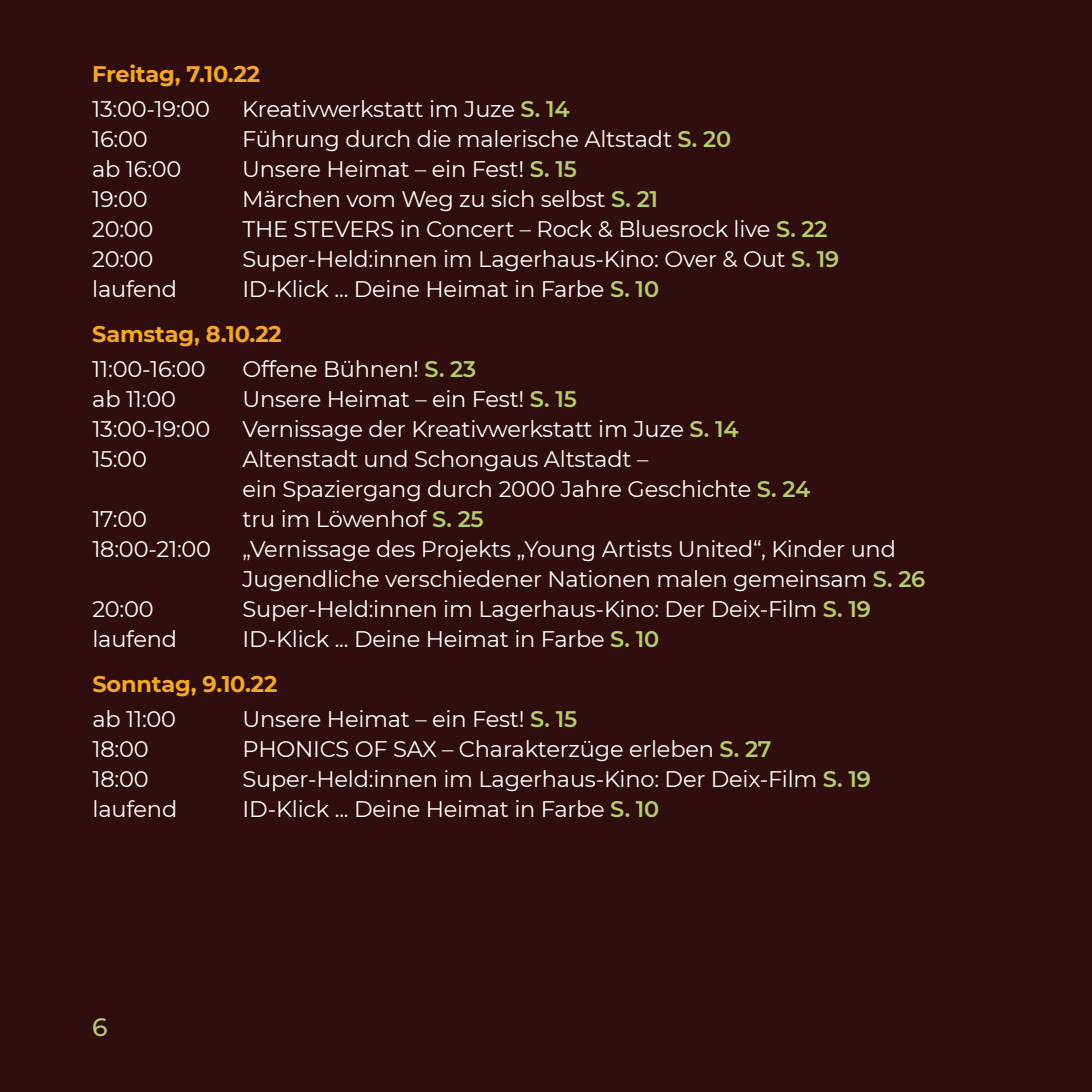
<style>
.page{position:relative;width:1092px;height:1092px;background:#fff}
.page>*{position:absolute;margin:0;border:0;box-sizing:border-box;transform-origin:0 0}
.t1{font:500 25px "Montserrat";color:#b4cd6d}
.t2{font:22.5px/45px "Montserrat";letter-spacing:-.01em;color:#fff}
.t3{font:700 22.5px "Montserrat";letter-spacing:-.01em;color:#f3a72a}
.s1{font-weight:600;color:#b4cd6d}
.s2{font-weight:700;color:#f3a72a}
</style>
<div class="page">
<div style="left:0;top:0;width:1091px;height:1091px;background:#300d0f"></div>
<p class="t3" style="left:92px;top:57px;width:169px">Freitag, 7.10.22</p>
<p class="t2" style="left:92px;top:85px;width:119px">13:00-19:00</p>
<p class="t2" style="left:242px;top:85px;width:329px">Kreativwerkstatt im Juze <span class="s1">S. 14</span></p>
<p class="t2" style="left:92px;top:115px;width:57px">16:00</p>
<p class="t2" style="left:242px;top:115px;width:490px">Führung durch die malerische Altstadt <span class="s1">S. 20</span></p>
<p class="t2" style="left:92px;top:145px;width:91px">ab 16:00</p>
<p class="t2" style="left:242px;top:145px;width:336px">Unsere Heimat – ein Fest! <span class="s1">S. 15</span></p>
<p class="t2" style="left:92px;top:175px;width:57px">19:00</p>
<p class="t2" style="left:242px;top:175px;width:417px">Märchen vom Weg zu sich selbst <span class="s1">S. 21</span></p>
<p class="t2" style="left:92px;top:205px;width:63px">20:00</p>
<p class="t2" style="left:242px;top:205px;width:586px">THE STEVERS in Concert – Rock &amp; Bluesrock live <span class="s1">S. 22</span></p>
<p class="t2" style="left:92px;top:235px;width:63px">20:00</p>
<p class="t2" style="left:242px;top:235px;width:598px">Super-Held:innen im Lagerhaus-Kino: Over &amp; Out <span class="s1">S. 19</span></p>
<p class="t2" style="left:92px;top:265px;width:86px">laufend</p>
<p class="t2" style="left:92px;top:265px;width:568px;text-indent:150px">ID-Klick ... Deine Heimat in Farbe <span class="s1">S. 10<br></span><span class="s2">Samstag, 8.10.22</span></p>
<p class="t2" style="left:92px;top:345px;width:115px">11:00-16:00</p>
<p class="t2" style="left:242px;top:345px;width:235px">Offene Bühnen! <span class="s1">S. 23</span></p>
<p class="t2" style="left:92px;top:375px;width:85px">ab 11:00</p>
<p class="t2" style="left:242px;top:375px;width:336px">Unsere Heimat – ein Fest! <span class="s1">S. 15</span></p>
<p class="t2" style="left:92px;top:405px;width:119px">13:00-19:00</p>
<p class="t2" style="left:242px;top:405px;width:498px">Vernissage der Kreativwerkstatt im Juze <span class="s1">S. 14</span></p>
<p class="t2" style="left:92px;top:435px;width:56px">15:00</p>
<p class="t2" style="left:242px;top:443px;width:569px;line-height:30px">Altenstadt und Schongaus Altstadt –<br>ein Spaziergang durch 2000 Jahre Geschichte <span class="s1">S. 24</span></p>
<p class="t2" style="left:92px;top:495px;width:56px">17:00</p>
<p class="t2" style="left:242px;top:495px;width:243px">tru im Löwenhof <span class="s1">S. 25</span></p>
<p class="t2" style="left:92px;top:525px;width:120px">18:00-21:00</p>
<p class="t2" style="left:242px;top:533px;width:684px;line-height:30px">„Vernissage des Projekts „Young Artists United“, Kinder und<br>Jugendliche verschiedener Nationen malen gemeinsam <span class="s1">S. 26</span></p>
<p class="t2" style="left:92px;top:585px;width:63px">20:00</p>
<p class="t2" style="left:242px;top:585px;width:630px">Super-Held:innen im Lagerhaus-Kino: Der Deix-Film <span class="s1">S. 19</span></p>
<p class="t2" style="left:92px;top:615px;width:86px">laufend</p>
<p class="t2" style="left:92px;top:615px;width:568px;text-indent:150px">ID-Klick ... Deine Heimat in Farbe <span class="s1">S. 10<br></span><span class="s2">Sonntag, 9.10.22</span></p>
<p class="t2" style="left:92px;top:695px;width:85px">ab 11:00</p>
<p class="t2" style="left:242px;top:695px;width:336px">Unsere Heimat – ein Fest! <span class="s1">S. 15</span></p>
<p class="t2" style="left:92px;top:725px;width:58px">18:00</p>
<p class="t2" style="left:242px;top:725px;width:530px">PHONICS OF SAX – Charakterzüge erleben <span class="s1">S. 27</span></p>
<p class="t2" style="left:92px;top:755px;width:58px">18:00</p>
<p class="t2" style="left:242px;top:755px;width:630px">Super-Held:innen im Lagerhaus-Kino: Der Deix-Film <span class="s1">S. 19</span></p>
<p class="t2" style="left:93px;top:785px;width:86px">laufend</p>
<p class="t2" style="left:243px;top:785px;width:418px">ID-Klick ... Deine Heimat in Farbe <span class="s1">S. 10</span></p>
<p class="t1" style="left:92px;top:1009px;width:17px">6</p>
</div>
